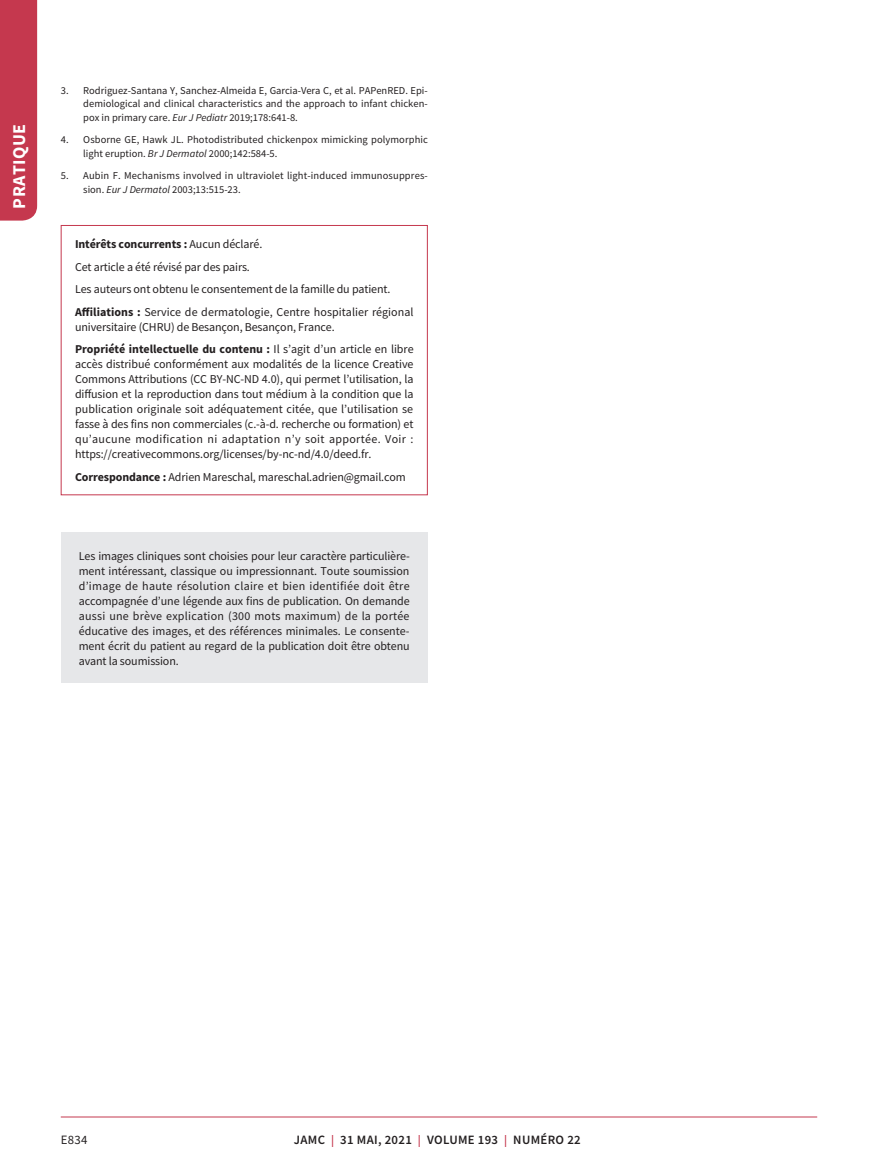
<style>
.page{position:relative;width:878px;height:1175px;background:#fff}
.page>*{position:absolute;margin:0;border:0;box-sizing:border-box;transform-origin:0 0}
.t1{font:700 18px "Source Sans Pro";letter-spacing:.025em;color:#fff}
.t2{font:600 12.75px "Source Sans Pro";letter-spacing:.025em;color:#231f20}
.t3{font:12.75px "Source Sans Pro";color:#231f20}
.t4{font:12px/15px "Source Sans Pro";letter-spacing:-.01em;color:#231f20;text-align:justify}
.t5{font:10.5px/13.5px "Source Sans Pro";letter-spacing:.005em;color:#231f20}
.s1{font-style:italic}
.s2{font-weight:700}
.s3{font-size:12px;color:#c5384e}
</style>
<div class="page">
<div style="left:0;top:0;width:37px;height:220px;background:#c5384e"></div>
<hr style="left:61px;top:1116px;width:756px;height:1px;background:#c5384e">
<div style="left:61px;top:532px;width:367px;height:150px;background:#e6e7e9"></div>
<div style="left:61px;top:225px;width:367px;height:270px;border:1px solid #c5384e"></div>
<h1 class="t1" style="left:7px;top:208px;width:86px;rotate:-90deg">PRATIQUE</h1>
<p class="t5" style="left:83px;top:84px;width:346px;text-align:justify;text-indent:-23px">3. Rodriguez-Santana Y, Sanchez-Almeida E, Garcia-Vera C, et al. PAPenRED. Epi&shy;demiological and clinical characteristics and the approach to infant chicken&shy;pox in primary care. <span class="s1">Eur J Pediatr</span> 2019;178:641-8.</p>
<p class="t5" style="left:83px;top:133px;width:346px;text-indent:-23px">4. Osborne GE, Hawk JL. Photodistributed chickenpox mimicking polymorphic light eruption. <span class="s1">Br J Dermatol</span> 2000;142:584-5.</p>
<p class="t5" style="left:83px;top:169px;width:346px;text-indent:-23px">5. Aubin F. Mechanisms involved in ultraviolet light-induced immunosuppres&shy;sion. <span class="s1">Eur J Dermatol</span> 2003;13:515-23.</p>
<p class="t4" style="left:75px;top:233px;width:340px;line-height:22.5px;text-align:left"><span class="s2">Intérêts concurrents :</span> Aucun déclaré.<br>Cet article a été révisé par des pairs.<br>Les auteurs ont obtenu le consentement de la famille du patient.<br><span class="s2">Affiliations :</span> Service de dermatologie, Centre hospitalier régional</p>
<p class="t4" style="left:75px;top:315px;width:340px;line-height:22.5px">universitaire (CHRU) de Besançon, Besançon, France.<br><span class="s2">Propriété intellectuelle du contenu :</span> Il s’agit d’un article en libre</p>
<p class="t4" style="left:75px;top:357px;width:340px">accès distribué conformément aux modalités de la licence Creative Commons Attributions (CC BY-NC-ND 4.0), qui permet l’utilisation, la diffusion et la reproduction dans tout médium à la condition que la publication originale soit adéquatement citée, que l’utilisation se fasse à des fins non commerciales (c.-à-d. recherche ou formation) et qu’aucune modification ni adaptation n’y soit apportée. Voir : https://creativecommons.org/licenses/by-nc-nd/4.0/deed.fr.</p>
<p class="t4" style="left:75px;top:469px;width:332px"><span class="s2">Correspondance :</span> Adrien Mareschal, mareschal.adrien@gmail.com</p>
<p class="t4" style="left:79px;top:548px;width:332px">Les images cliniques sont choisies pour leur caractère particulière&shy;ment intéressant, classique ou impressionnant. Toute soumission d’image de haute résolution claire et bien identifiée doit être accompagnée d’une légende aux fins de publication. On demande aussi une brève explication (300 mots maximum) de la portée éducative des images, et des références minimales. Le consente&shy;ment écrit du patient au regard de la publication doit être obtenu avant la soumission.</p>
<p class="t3" style="left:61px;top:1132px;width:28px">E834</p>
<p class="t2" style="left:294px;top:1131px;width:288px">JAMC <span class="s3">|</span> 31 MAI, 2021 <span class="s3">|</span> VOLUME 193 <span class="s3">|</span> NUMÉRO 22</p>
</div>
